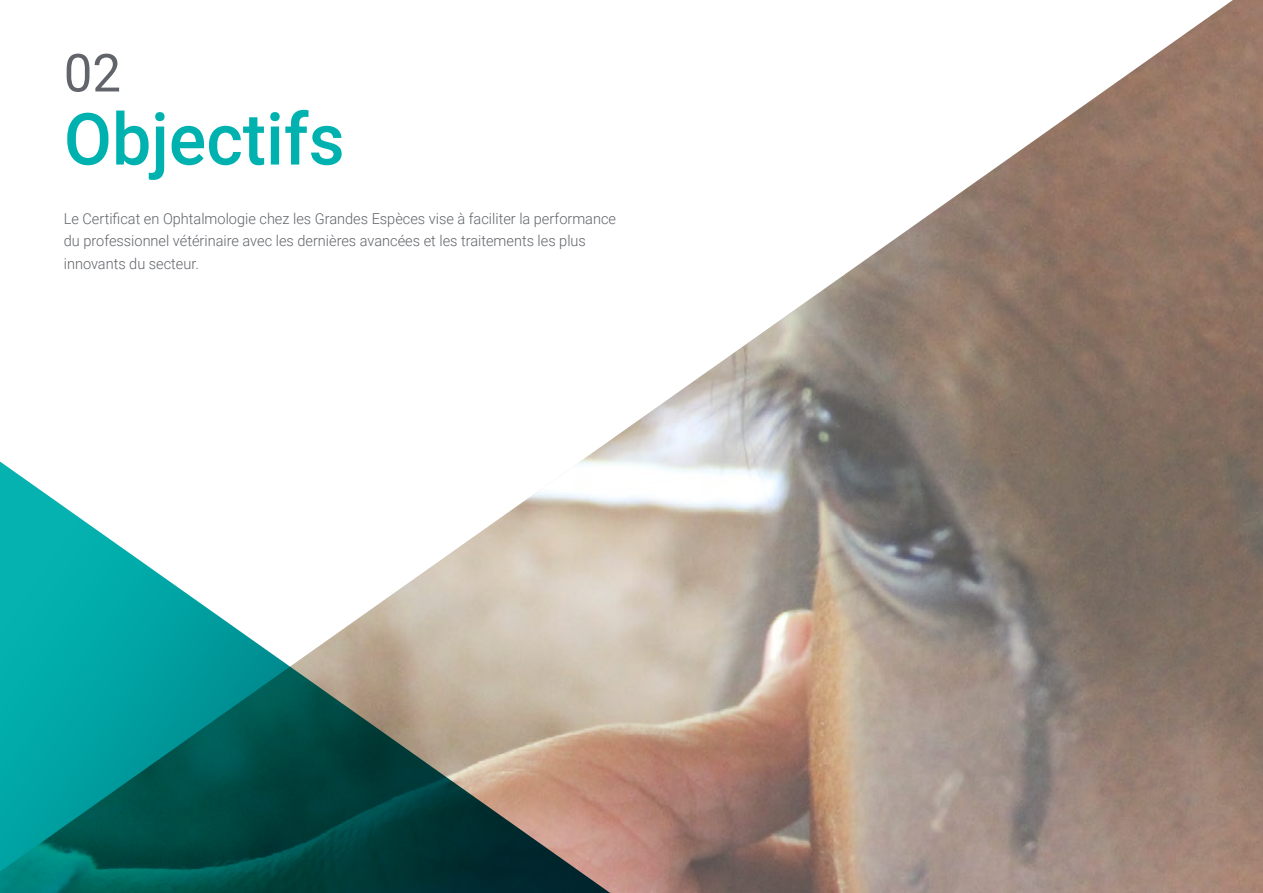
<style>
.page{position:relative;width:1263px;height:893px;background:#fff}
.page>*{position:absolute;margin:0;border:0;box-sizing:border-box;transform-origin:0 0}
.t1{font:500 72px "Roboto";color:#00b2af}
.t2{font:52.5px "Roboto";color:#61646a}
.t3{font:300 15px/22.5px "Roboto";color:#61646a}
</style>
<div class="page">
<img style="left:602px;top:0;width:661px;height:893px">
<svg style="left:0;top:446px;width:640px;height:447px"></svg>
<h2 class="t2" style="left:64px;top:36px;width:59px">02</h2>
<h1 class="t1" style="left:64px;top:89px;width:282px">Objectifs</h1>
<p class="t3" style="left:64px;top:207px;width:554px">Le Certificat en Ophtalmologie chez les Grandes Espèces vise à faciliter la performance du professionnel vétérinaire avec les dernières avancées et les traitements les plus innovants du secteur.</p>
</div>
